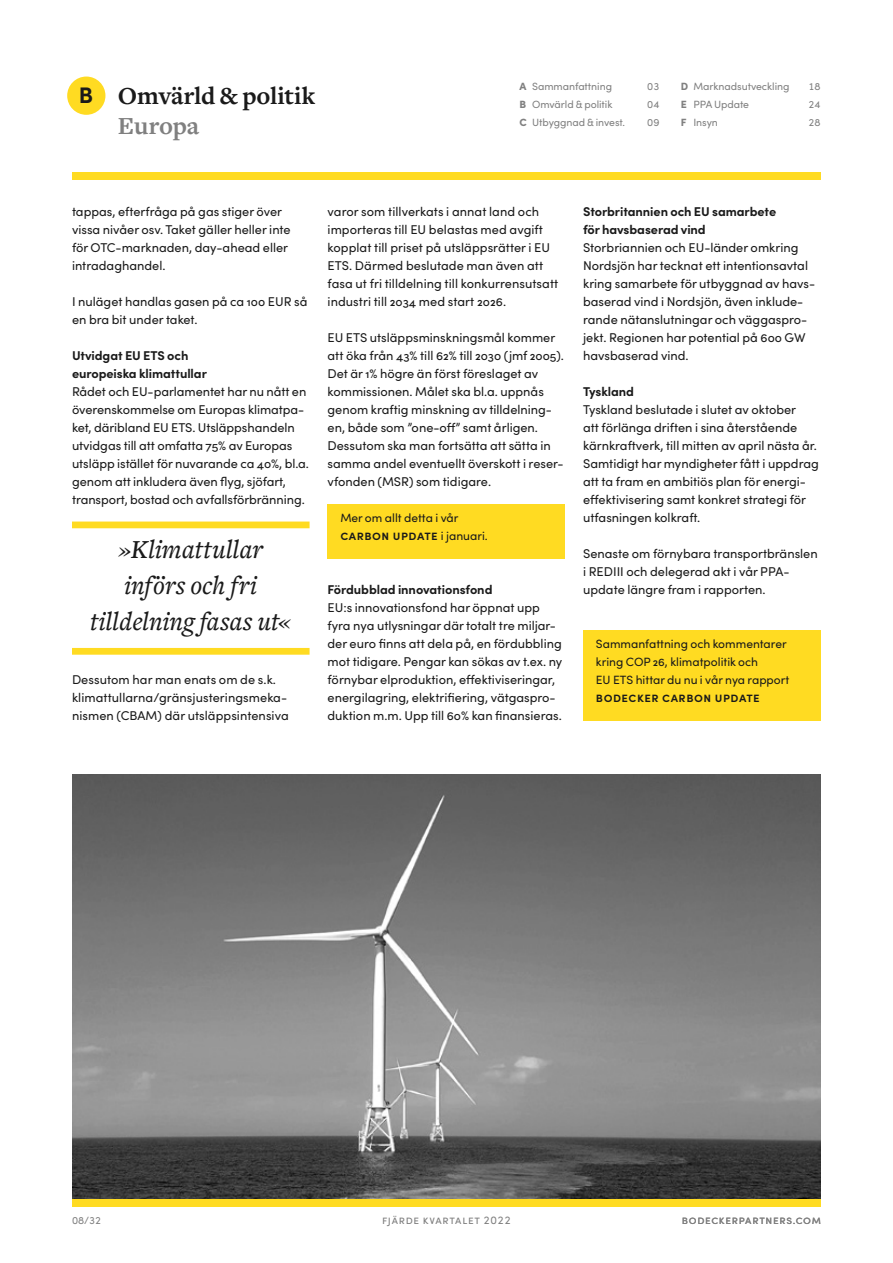
<style>
.page{position:relative;width:893px;height:1263px;background:#fff}
.page>*{position:absolute;margin:0;border:0;box-sizing:border-box;transform-origin:0 0}
.t1{font:italic 500 27px/36px "Freight Text Pro";letter-spacing:.005em;color:#1a1a1a;text-align:center}
.t2{font:700 25.5px/30px "Freight Text Pro";letter-spacing:-.005em;color:#1a1a1a}
.t3{font:12.75px/18px "Sofia Pro";color:#1a1a1a}
.t4{font:700 12.75px/18px "Sofia Pro";letter-spacing:-.015em;color:#1a1a1a}
.t5{font:600 12.75px "Sofia Pro";letter-spacing:.04em;color:#1a1a1a}
.t6{font:12px/18px "Sofia Pro";letter-spacing:-.005em;color:#1a1a1a}
.t7{font:11.25px "Sofia Pro";letter-spacing:.06em;color:#808080}
.t8{font:10.5px "Sofia Pro";letter-spacing:-.005em;color:#808080}
.s1{font-family:"Sofia Pro";font-size:22.5px}
.s2{color:#808080}
.s3{font-weight:900}
.s4{font-weight:400;font-size:12px}
</style>
<div class="page">
<div style="left:72px;top:173px;width:749px;height:7px;background:#ffdb22"></div>
<div style="left:72px;top:1199px;width:749px;height:7px;background:#ffdb22"></div>
<div style="left:67px;top:77px;width:38px;height:38px;background:#ffdb22;border-radius:50%"></div>
<div style="left:72px;top:521px;width:238px;height:7px;background:#ffdb22"></div>
<div style="left:72px;top:648px;width:238px;height:7px;background:#ffdb22"></div>
<div style="left:328px;top:504px;width:237px;height:54px;background:#ffdb22"></div>
<div style="left:583px;top:630px;width:238px;height:90px;background:#ffdb22"></div>
<img style="left:72px;top:774px;width:749px;height:425px">
<h2 class="t2" style="left:118px;top:80px;width:199px;text-indent:-39px"><span class="s1">B</span> Omvärld &amp; politik<br><span class="s2">Europa</span></h2>
<p class="t8" style="left:519px;top:79px;width:94px"><span class="s3">A</span> Sammanfattning</p>
<p class="t8" style="left:647px;top:79px;width:14px">03</p>
<p class="t8" style="left:519px;top:97px;width:95px"><span class="s3">B</span> Omvärld &amp; politik</p>
<p class="t8" style="left:647px;top:97px;width:14px">04</p>
<p class="t8" style="left:519px;top:115px;width:107px"><span class="s3">C</span> Utbyggnad &amp; invest.</p>
<p class="t8" style="left:647px;top:115px;width:14px">09</p>
<p class="t8" style="left:681px;top:79px;width:110px"><span class="s3">D</span> Marknadsutveckling</p>
<p class="t8" style="left:809px;top:79px;width:14px">18</p>
<p class="t8" style="left:681px;top:97px;width:70px"><span class="s3">E</span> PPA Update</p>
<p class="t8" style="left:809px;top:97px;width:14px">24</p>
<p class="t8" style="left:681px;top:115px;width:39px"><span class="s3">F</span> Insyn</p>
<p class="t8" style="left:809px;top:115px;width:14px">28</p>
<p class="t3" style="left:72px;top:202px;width:220px">tappas, efterfråga på gas stiger över vissa nivåer osv. Taket gäller heller inte för OTC-marknaden, day-ahead eller intradaghandel.</p>
<p class="t3" style="left:72px;top:292px;width:237px">I nuläget handlas gasen på ca 100 EUR så en bra bit under taket.</p>
<p class="t4" style="left:72px;top:346px;width:136px">Utvidgat EU ETS och europeiska klimattullar</p>
<p class="t3" style="left:72px;top:382px;width:238px">Rådet och EU-parlamentet har nu nått en överenskommelse om Europas klimatpa&shy;ket, däribland EU ETS. Utsläppshandeln utvidgas till att omfatta 75% av Europas utsläpp istället för nuvarande ca 40%, bl.a. genom att inkludera även flyg, sjöfart, transport, bostad och avfallsförbränning.</p>
<h1 class="t1" style="left:90px;top:530px;width:203px">»Klimattullar införs och fri tilldelning fasas ut«</h1>
<p class="t3" style="left:72px;top:670px;width:218px">Dessutom har man enats om de s.k. klimattullarna/gränsjusteringsmeka&shy;nismen (CBAM) där utsläppsintensiva</p>
<p class="t3" style="left:328px;top:202px;width:232px">varor som tillverkats i annat land och importeras till EU belastas med avgift kopplat till priset på utsläppsrätter i EU ETS. Därmed beslutade man även att fasa ut fri tilldelning till konkurrensutsatt industri till 2034 med start 2026.</p>
<p class="t3" style="left:328px;top:328px;width:238px">EU ETS utsläppsminskningsmål kommer att öka från 43% till 62% till 2030 (jmf 2005).<br>Det är 1% högre än först föreslaget av kommissionen. Målet ska bl.a. uppnås genom kraftig minskning av tilldelning&shy;en, både som ”one-off” samt årligen.<br>Dessutom ska man fortsätta att sätta in samma andel eventuellt överskott i reser&shy;vfonden (MSR) som tidigare.</p>
<p class="t6" style="left:340px;top:508px;width:120px">Mer om allt detta i vår</p>
<p class="t5" style="left:340px;top:526px;width:149px">Carbon Update <span class="s4">i januari.</span></p>
<p class="t4" style="left:328px;top:580px;width:166px">Fördubblad innovationsfond</p>
<p class="t3" style="left:328px;top:598px;width:236px">EU:s innovationsfond har öppnat upp fyra nya utlysningar där totalt tre miljar&shy;der euro finns att dela på, en fördubbling mot tidigare. Pengar kan sökas av t.ex. ny förnybar elproduktion, effektiviseringar, energilagring, elektrifiering, vätgaspro&shy;duktion m.m. Upp till 60% kan finansieras.</p>
<p class="t4" style="left:583px;top:202px;width:195px">Storbritannien och EU samarbete för havsbaserad vind</p>
<p class="t3" style="left:583px;top:238px;width:234px">Storbriannien och EU-länder omkring Nordsjön har tecknat ett intentionsavtal kring samarbete för utbyggnad av havs&shy;baserad vind i Nordsjön, även inklude&shy;rande nätanslutningar och väggaspro&shy;jekt. Regionen har potential på 600 GW havsbaserad vind.</p>
<p class="t4" style="left:583px;top:382px;width:52px">Tyskland</p>
<p class="t3" style="left:583px;top:400px;width:237px">Tyskland beslutade i slutet av oktober<br>att förlänga driften i sina återstående kärnkraftverk, till mitten av april nästa år.<br>Samtidigt har myndigheter fått i uppdrag att ta fram en ambitiös plan för energi&shy;effektivisering samt konkret strategi för utfasningen kolkraft.</p>
<p class="t3" style="left:583px;top:544px;width:236px">Senaste om förnybara transportbränslen i REDIII och delegerad akt i vår PPA&shy;update längre fram i rapporten.</p>
<p class="t6" style="left:596px;top:634px;width:195px">Sammanfattning och kommentarer kring COP 26, klimatpolitik och<br>EU ETS hittar du nu i vår nya rapport</p>
<p class="t5" style="left:596px;top:688px;width:165px">Bodecker Carbon Update</p>
<p class="t8" style="left:72px;top:1213px;width:31px">08/32</p>
<p class="t7" style="left:382px;top:1212px;width:130px">fjärde KVARTALET 2022</p>
<p class="t7" style="left:682px;top:1212px;width:141px">bodeckerpartners.com</p>
</div>
